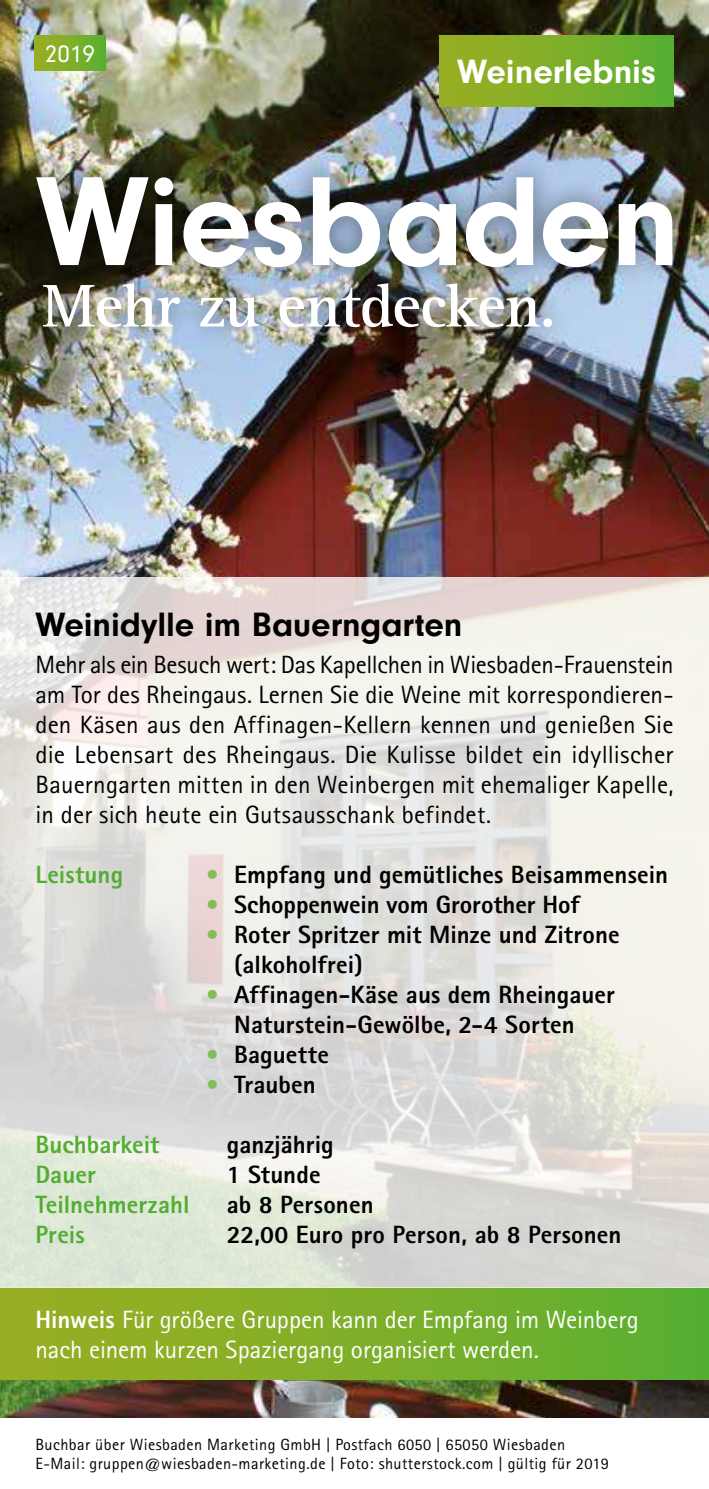
<style>
.page{position:relative;width:709px;height:1489px;background:#fff}
.page>*{position:absolute;margin:0;border:0;box-sizing:border-box;transform-origin:0 0}
.t1{font:700 35px "Neuzeit Gro";letter-spacing:-.005em;color:#000}
.t2{font:700 35px "Neuzeit Gro";color:#fff}
.t3{font:25px/30px "Rotis Sans Serif";letter-spacing:.01em;color:#000;text-align:justify}
.t4{font:800 25px/30px "Rotis Sans Serif";letter-spacing:.005em;color:#000}
.t5{font:25px/30px "Rotis Sans Serif";color:#fff}
.t6{font:800 25px "Rotis Sans Serif";letter-spacing:.005em;color:#52ae32}
.t7{font:25px "Neuzeit Gro";color:#fff}
.t8{font:16.25px/19.5px "Rotis Sans Serif";letter-spacing:.025em;color:#000}
.s1{color:#81bd58}
.s2{font-weight:800}
</style>
<div class="page">
<img style="left:0;top:0;width:709px;height:1417px">
<div style="left:0;top:1287px;width:709px;height:92px;background:linear-gradient(to right,#9eae22,#5baf31)"></div>
<svg style="left:0;top:577px;width:709px;height:710px;background:#e5e4df"></svg>
<div style="left:439px;top:35px;width:234px;height:71px;background:linear-gradient(to right,#9eae22,#5caf31)"></div>
<div style="left:15px;top:154px;width:680px;height:196px;background:#000;opacity:.49"></div>
<img style="left:43px;top:283px;width:509px;height:44px">
<img style="left:36px;top:177px;width:636px;height:90px">
<div style="left:34px;top:35px;width:71px;height:36px;background:linear-gradient(to right,#9eae22,#5daf31)"></div>
<p class="t7" style="left:45px;top:40px;width:51px">2019</p>
<h1 class="t2" style="left:457px;top:51px;width:200px">Weinerlebnis</h1>
<h1 class="t1" style="left:35px;top:605px;width:428px">Weinidylle im Bauerngarten</h1>
<p class="t3" style="left:35px;top:649px;width:639px">Mehr als ein Besuch wert: Das Kapellchen in Wiesbaden-Frauenstein am Tor des Rheingaus. Lernen Sie die Weine mit korrespondieren&shy;den Käsen aus den Affinagen-Kellern kennen und genießen Sie die Lebensart des Rheingaus. Die Kulisse bildet ein idyllischer Bauerngarten mitten in den Weinbergen mit ehemaliger Kapelle, in der sich heute ein Gutsausschank befindet.</p>
<p class="t6" style="left:35px;top:858px;width:89px">Leistung</p>
<p class="t4" style="left:206px;top:859px;width:464px"><span class="s1">•</span> Empfang und gemütliches Beisammensein</p>
<p class="t4" style="left:206px;top:889px;width:375px"><span class="s1">•</span> Schoppenwein vom Grorother Hof</p>
<p class="t4" style="left:234px;top:919px;width:387px;text-indent:-28px"><span class="s1">•</span> Roter Spritzer mit Minze und Zitrone (alkoholfrei)</p>
<p class="t4" style="left:206px;top:979px;width:411px;text-align:center"><span class="s1">•</span> Affinagen-Käse aus dem Rheingauer<br>Naturstein-Gewölbe, 2-4 Sorten</p>
<p class="t4" style="left:206px;top:1039px;width:125px"><span class="s1">•</span> Baguette</p>
<p class="t4" style="left:206px;top:1069px;width:112px"><span class="s1">•</span> Trauben</p>
<p class="t6" style="left:35px;top:1128px;width:126px">Buchbarkeit</p>
<p class="t4" style="left:227px;top:1129px;width:108px">ganzjährig</p>
<p class="t6" style="left:35px;top:1158px;width:62px">Dauer</p>
<p class="t4" style="left:227px;top:1159px;width:95px">1 Stunde</p>
<p class="t6" style="left:35px;top:1188px;width:156px">Teilnehmerzahl</p>
<p class="t4" style="left:227px;top:1189px;width:148px">ab 8 Personen</p>
<p class="t6" style="left:35px;top:1218px;width:51px">Preis</p>
<p class="t4" style="left:227px;top:1219px;width:396px">22,00 Euro pro Person, ab 8 Personen</p>
<p class="t5" style="left:35px;top:1304px;width:604px"><span class="s2">Hinweis</span> Für größere Gruppen kann der Empfang im Weinberg nach einem kurzen Spaziergang organisiert werden.</p>
<p class="t8" style="left:35px;top:1434px;width:575px">Buchbar über Wiesbaden Marketing GmbH | Postfach 6050 | 65050 Wiesbaden<br>E-Mail: gruppen@wiesbaden-marketing.de | Foto: shutterstock.com | gültig für 2019</p>
</div>
